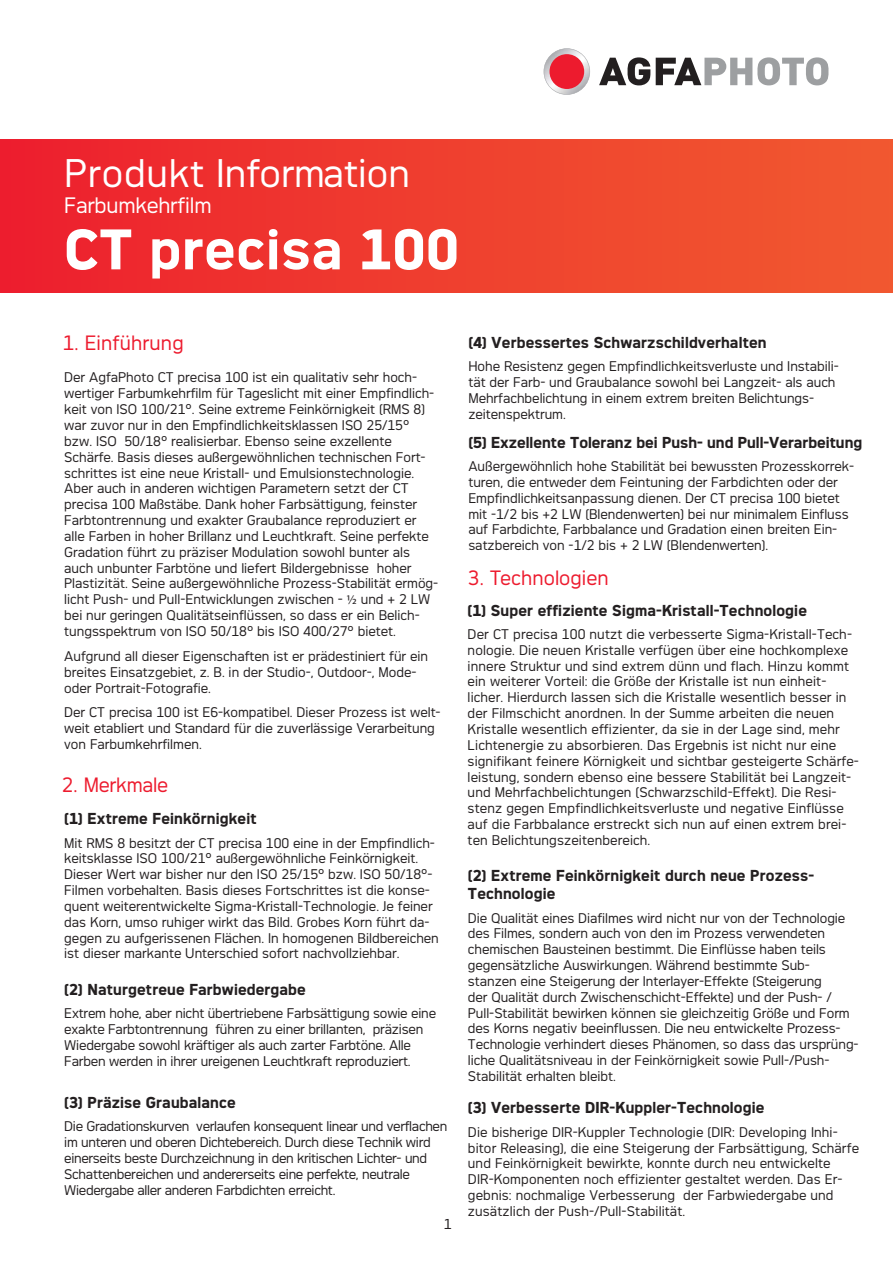
<style>
.page{position:relative;width:893px;height:1263px;background:#fff}
.page>*{position:absolute;margin:0;border:0;box-sizing:border-box;transform-origin:0 0}
.t1{font:700 54px "Agfa Photo Thalis";letter-spacing:.02em;color:#fff}
.t2{font:37.5px "Agfa Photo Thalis";color:#fff}
.t3{font:21px "Agfa Photo Thalis";letter-spacing:-.01em;color:#fff}
.t4{font:19.5px "Agfa Photo Thalis";letter-spacing:.01em;color:#ed1b2e}
.t5{font:19.5px "Agfa Photo Thalis";letter-spacing:-.01em;color:#ed1b2e}
.t6{font:700 15px/18px "Agfa Photo Thalis";letter-spacing:.01em;color:#231f20}
.t7{font:13.5px "Agfa Photo Thalis";color:#231f20}
.t8{font:13.2px/15.9px "Agfa Photo Thalis";color:#231f20}
.t9{font:13.2px/15.9px "Agfa Photo Thalis";letter-spacing:-.02em;color:#231f20}
.s1{font-family:"Myriad Pro"}
</style>
<div class="page">
<div style="left:0;top:140px;width:892px;height:152px;background:linear-gradient(to right,#ed202e,#f15b30)"></div>
<svg style="left:599px;top:57px;width:51px;height:28px"></svg>
<svg style="left:656px;top:57px;width:173px;height:28px"></svg>
<svg style="left:544px;top:48px;width:46px;height:47px"></svg>
<h2 class="t2" style="left:64px;top:151px;width:347px">Produkt Information</h2>
<h3 class="t3" style="left:64px;top:192px;width:149px">Farbumkehrfilm</h3>
<h1 class="t1" style="left:64px;top:217px;width:396px">CT precisa 100</h1>
<h3 class="t4" style="left:63px;top:332px;width:122px">1. Einführung</h3>
<p class="t8" style="left:64px;top:369px;width:375px">Der AgfaPhoto CT precisa 100 ist ein qualitativ sehr hoch&shy;wertiger Farbumkehrfilm für Tageslicht mit einer Empfindlich&shy;keit von ISO 100/21°. Seine extreme Feinkörnigkeit (RMS 8) war zuvor nur in den Empfindlichkeitsklassen ISO 25/15° bzw. ISO 50/18° realisierbar. Ebenso seine exzellente Schärfe. Basis dieses außergewöhnlichen technischen Fort&shy;schrittes ist eine neue Kristall- und Emulsionstechnologie.<br>Aber auch in anderen wichtigen Parametern setzt der CT precisa 100 Maßstäbe. Dank hoher Farbsättigung, feinster Farbtontrennung und exakter Graubalance reproduziert er alle Farben in hoher Brillanz und Leuchtkraft. Seine perfekte Gradation führt zu präziser Modulation sowohl bunter als auch unbunter Farbtöne und liefert Bildergebnisse hoher Plastizität. Seine außergewöhnliche Prozess-Stabilität ermög&shy;licht Push- und Pull-Entwicklungen zwischen - <span class="s1">½</span> und + 2 LW bei nur geringen Qualitätseinflüssen, so dass er ein Belich&shy;tungsspektrum von ISO 50/18° bis ISO 400/27° bietet.</p>
<p class="t8" style="left:64px;top:648px;width:365px">Aufgrund all dieser Eigenschaften ist er prädestiniert für ein breites Einsatzgebiet, z. B. in der Studio-, Outdoor-, Mode&shy;oder Portrait-Fotografie.</p>
<p class="t8" style="left:64px;top:704px;width:378px">Der CT precisa 100 ist E6-kompatibel. Dieser Prozess ist welt&shy;weit etabliert und Standard für die zuverlässige Verarbeitung von Farbumkehrfilmen.</p>
<h3 class="t5" style="left:62px;top:773px;width:108px">2. Merkmale</h3>
<p class="t6" style="left:64px;top:809px;width:194px">(1) Extreme Feinkörnigkeit</p>
<p class="t8" style="left:64px;top:834px;width:376px">Mit RMS 8 besitzt der CT precisa 100 eine in der Empfindlich&shy;keitsklasse ISO 100/21° außergewöhnliche Feinkörnigkeit.<br>Dieser Wert war bisher nur den ISO 25/15° bzw. ISO 50/18°- Filmen vorbehalten. Basis dieses Fortschrittes ist die konse&shy;quent weiterentwickelte Sigma-Kristall-Technologie. Je feiner das Korn, umso ruhiger wirkt das Bild. Grobes Korn führt da&shy;gegen zu aufgerissenen Flächen. In homogenen Bildbereichen ist dieser markante Unterschied sofort nachvollziehbar.</p>
<p class="t6" style="left:64px;top:980px;width:243px">(2) Naturgetreue Farbwiedergabe</p>
<p class="t8" style="left:64px;top:1005px;width:373px">Extrem hohe, aber nicht übertriebene Farbsättigung sowie eine exakte Farbtontrennung führen zu einer brillanten, präzisen Wiedergabe sowohl kräftiger als auch zarter Farbtöne. Alle Farben werden in ihrer ureigenen Leuchtkraft reproduziert.</p>
<p class="t6" style="left:64px;top:1093px;width:173px">(3) Präzise Graubalance</p>
<p class="t9" style="left:64px;top:1118px;width:384px">Die Gradationskurven verlaufen konsequent linear und verflachen im unteren und oberen Dichtebereich. Durch diese Technik wird einerseits beste Durchzeichnung in den kritischen Lichter- und Schattenbereichen und andererseits eine perfekte, neutrale Wiedergabe aller anderen Farbdichten erreicht.</p>
<p class="t7" style="left:444px;top:1216px;width:9px">1</p>
<p class="t6" style="left:468px;top:333px;width:300px">(4) Verbessertes Schwarzschildverhalten</p>
<p class="t8" style="left:468px;top:358px;width:372px">Hohe Resistenz gegen Empfindlichkeitsverluste und Instabili&shy;tät der Farb- und Graubalance sowohl bei Langzeit- als auch Mehrfachbelichtung in einem extrem breiten Belichtungs&shy;zeitenspektrum.</p>
<p class="t6" style="left:468px;top:433px;width:395px">(5) Exzellente Toleranz bei Push- und Pull-Verarbeitung</p>
<p class="t8" style="left:468px;top:458px;width:387px">Außergewöhnlich hohe Stabilität bei bewussten Prozesskorrek&shy;turen, die entweder dem Feintuning der Farbdichten oder der Empfindlichkeitsanpassung dienen. Der CT precisa 100 bietet mit -1/2 bis +2 LW (Blendenwerten) bei nur minimalem Einfluss auf Farbdichte, Farbbalance und Gradation einen breiten Ein&shy;satzbereich von -1/2 bis + 2 LW (Blendenwerten).</p>
<h3 class="t4" style="left:468px;top:566px;width:142px">3. Technologien</h3>
<p class="t6" style="left:468px;top:601px;width:341px">(1) Super effiziente Sigma-Kristall-Technologie</p>
<p class="t8" style="left:468px;top:626px;width:393px">Der CT precisa 100 nutzt die verbesserte Sigma-Kristall-Tech&shy;nologie. Die neuen Kristalle verfügen über eine hochkomplexe innere Struktur und sind extrem dünn und flach. Hinzu kommt ein weiterer Vorteil: die Größe der Kristalle ist nun einheit&shy;licher. Hierdurch lassen sich die Kristalle wesentlich besser in der Filmschicht anordnen. In der Summe arbeiten die neuen Kristalle wesentlich effizienter, da sie in der Lage sind, mehr Lichtenergie zu absorbieren. Das Ergebnis ist nicht nur eine signifikant feinere Körnigkeit und sichtbar gesteigerte Schärfe&shy;leistung, sondern ebenso eine bessere Stabilität bei Langzeit&shy;und Mehrfachbelichtungen (Schwarzschild-Effekt). Die Resi&shy;stenz gegen Empfindlichkeitsverluste und negative Einflüsse auf die Farbbalance erstreckt sich nun auf einen extrem brei&shy;ten Belichtungszeitenbereich.</p>
<p class="t6" style="left:468px;top:866px;width:348px">(2) Extreme Feinkörnigkeit durch neue Prozess-<br>Technologie</p>
<p class="t8" style="left:468px;top:909px;width:392px">Die Qualität eines Diafilmes wird nicht nur von der Technologie des Filmes, sondern auch von den im Prozess verwendeten chemischen Bausteinen bestimmt. Die Einflüsse haben teils gegensätzliche Auswirkungen. Während bestimmte Sub&shy;stanzen eine Steigerung der Interlayer-Effekte (Steigerung<br>der Qualität durch Zwischenschicht-Effekte) und der Push- / Pull-Stabilität bewirken können sie gleichzeitig Größe und Form des Korns negativ beeinflussen. Die neu entwickelte Prozess-Technologie verhindert dieses Phänomen, so dass das ursprüng&shy;liche Qualitätsniveau in der Feinkörnigkeit sowie Pull-/Push-Stabilität erhalten bleibt.</p>
<p class="t6" style="left:468px;top:1098px;width:298px">(3) Verbesserte DIR-Kuppler-Technologie</p>
<p class="t8" style="left:468px;top:1124px;width:393px">Die bisherige DIR-Kuppler Technologie (DIR: Developing Inhi&shy;bitor Releasing), die eine Steigerung der Farbsättigung, Schärfe und Feinkörnigkeit bewirkte, konnte durch neu entwickelte DIR-Komponenten noch effizienter gestaltet werden. Das Er&shy;gebnis: nochmalige Verbesserung der Farbwiedergabe und zusätzlich der Push-/Pull-Stabilität.</p>
</div>
